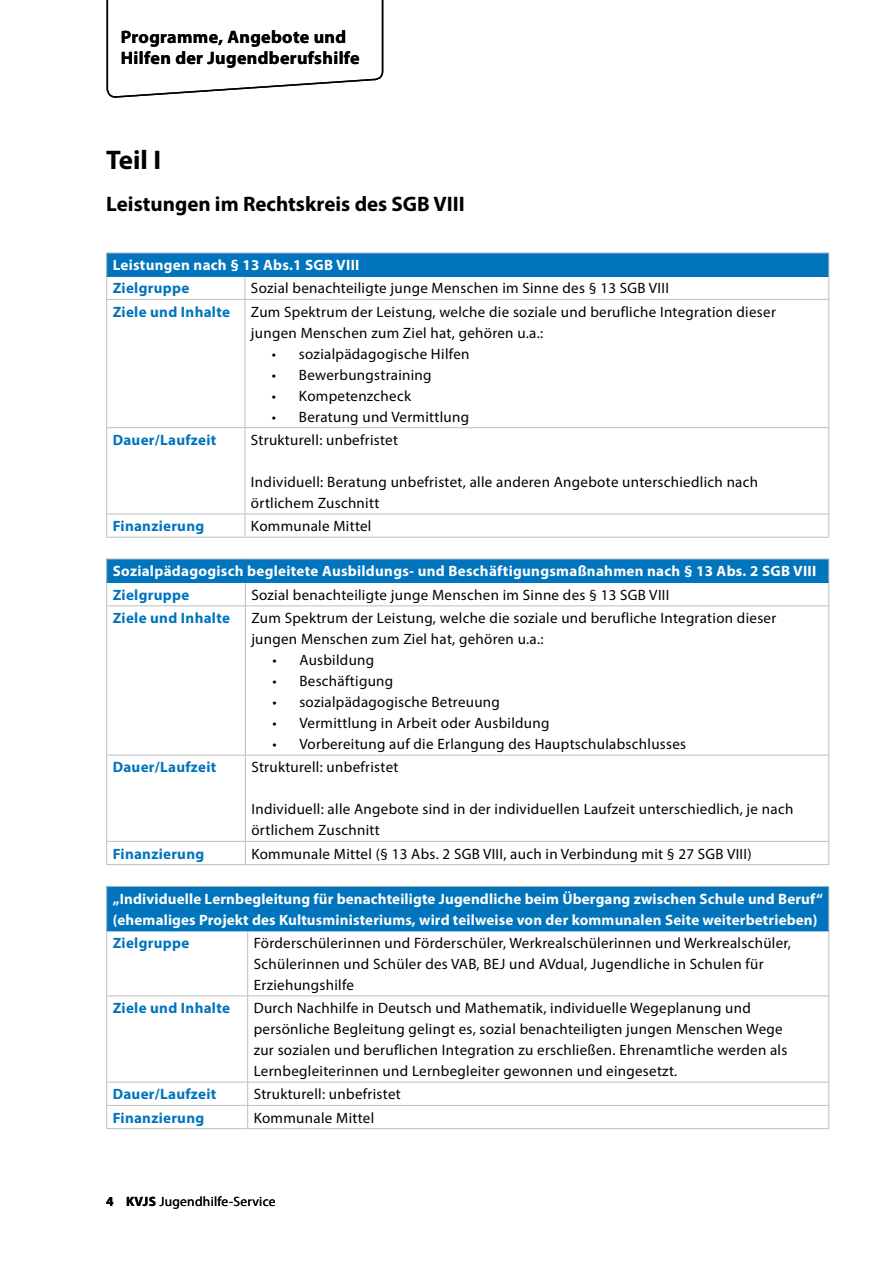
<style>
.page{position:relative;width:893px;height:1263px;background:#fff}
.page>*{position:absolute;margin:0;border:0;box-sizing:border-box;transform-origin:0 0}
.t1{font:700 27px "Myriad Pro";color:#000}
.H1_T{font:700 21px "Myriad Pro";color:#000}
.t2{font:700 18px/21px "Myriad Pro";letter-spacing:.02em;color:#000}
._5-Tabelle{font:15px/21px "Myriad Pro";letter-spacing:.02em;color:#000}
._5-Tabelle_Kopf{font:700 15px/21px "Myriad Pro";letter-spacing:.01em;color:#fff}
._5-Tabelle_eingerück{font:15px "Myriad Pro";letter-spacing:.02em;color:#000}
._5-Tabelle_Kopf_ws_b{font:700 15px "Myriad Pro";letter-spacing:.02em;color:#0074bc}
.t3{font:13.5px "Myriad Pro";letter-spacing:.02em;color:#000}
.s1{font-weight:700}
</style>
<div class="page">
<svg style="left:106px;top:0;width:278px;height:98px"></svg>
<div style="left:107px;top:253px;width:722px;height:23px;background:#0074bc"></div>
<hr style="left:245px;top:253px;width:584px;height:1px;background:#bfbfbf">
<svg style="left:828px;top:253px;width:1px;height:46px"></svg>
<hr style="left:245px;top:299px;width:584px;height:1px;background:#bfbfbf">
<hr style="left:828px;top:300px;width:1px;height:127px;background:#bfbfbf">
<hr style="left:245px;top:427px;width:584px;height:1px;background:#bfbfbf">
<hr style="left:828px;top:428px;width:1px;height:86px;background:#bfbfbf">
<hr style="left:245px;top:514px;width:584px;height:1px;background:#bfbfbf">
<svg style="left:106px;top:253px;width:140px;height:284px"></svg>
<svg style="left:828px;top:514px;width:1px;height:23px"></svg>
<hr style="left:106px;top:537px;width:139px;height:1px;background:#bfbfbf">
<hr style="left:245px;top:537px;width:584px;height:1px;background:#bfbfbf">
<hr style="left:107px;top:275px;width:138px;height:2px;background:#0074bc">
<hr style="left:245px;top:275px;width:583px;height:2px;background:#0074bc">
<div style="left:107px;top:559px;width:722px;height:23px;background:#0074bc"></div>
<hr style="left:106px;top:559px;width:139px;height:1px;background:#bfbfbf">
<hr style="left:245px;top:559px;width:584px;height:1px;background:#bfbfbf">
<svg style="left:106px;top:559px;width:1px;height:46px"></svg>
<svg style="left:245px;top:583px;width:1px;height:22px"></svg>
<svg style="left:828px;top:559px;width:1px;height:46px"></svg>
<hr style="left:106px;top:605px;width:139px;height:1px;background:#bfbfbf">
<hr style="left:106px;top:606px;width:1px;height:149px;background:#bfbfbf">
<hr style="left:245px;top:605px;width:584px;height:1px;background:#bfbfbf">
<hr style="left:245px;top:606px;width:1px;height:149px;background:#bfbfbf">
<hr style="left:828px;top:606px;width:1px;height:149px;background:#bfbfbf">
<hr style="left:106px;top:755px;width:139px;height:1px;background:#bfbfbf">
<hr style="left:106px;top:755px;width:1px;height:86px;background:#bfbfbf">
<hr style="left:245px;top:755px;width:584px;height:1px;background:#bfbfbf">
<hr style="left:245px;top:755px;width:1px;height:86px;background:#bfbfbf">
<hr style="left:828px;top:755px;width:1px;height:86px;background:#bfbfbf">
<hr style="left:106px;top:841px;width:139px;height:1px;background:#bfbfbf">
<svg style="left:106px;top:842px;width:1px;height:22px"></svg>
<hr style="left:245px;top:841px;width:584px;height:1px;background:#bfbfbf">
<svg style="left:245px;top:842px;width:1px;height:22px"></svg>
<svg style="left:828px;top:842px;width:1px;height:22px"></svg>
<hr style="left:106px;top:864px;width:139px;height:1px;background:#bfbfbf">
<hr style="left:245px;top:864px;width:584px;height:1px;background:#bfbfbf">
<hr style="left:107px;top:581px;width:138px;height:2px;background:#0074bc">
<hr style="left:245px;top:581px;width:583px;height:2px;background:#0074bc">
<div style="left:107px;top:886px;width:722px;height:45px;background:#0074bc"></div>
<hr style="left:106px;top:886px;width:142px;height:1px;background:#bfbfbf">
<hr style="left:106px;top:887px;width:1px;height:44px;background:#bfbfbf">
<hr style="left:248px;top:886px;width:581px;height:1px;background:#bfbfbf">
<hr style="left:828px;top:887px;width:1px;height:44px;background:#bfbfbf">
<hr style="left:106px;top:931px;width:1px;height:64px;background:#bfbfbf">
<hr style="left:247px;top:931px;width:1px;height:64px;background:#bfbfbf">
<hr style="left:828px;top:931px;width:1px;height:64px;background:#bfbfbf">
<hr style="left:106px;top:995px;width:142px;height:1px;background:#bfbfbf">
<hr style="left:106px;top:996px;width:1px;height:86px;background:#bfbfbf">
<hr style="left:248px;top:995px;width:581px;height:1px;background:#bfbfbf">
<hr style="left:247px;top:996px;width:1px;height:86px;background:#bfbfbf">
<hr style="left:828px;top:996px;width:1px;height:86px;background:#bfbfbf">
<hr style="left:106px;top:1082px;width:142px;height:1px;background:#bfbfbf">
<hr style="left:248px;top:1082px;width:581px;height:1px;background:#bfbfbf">
<hr style="left:106px;top:1105px;width:142px;height:1px;background:#bfbfbf">
<svg style="left:106px;top:1082px;width:1px;height:46px"></svg>
<hr style="left:248px;top:1105px;width:581px;height:1px;background:#bfbfbf">
<svg style="left:247px;top:1082px;width:1px;height:46px"></svg>
<svg style="left:828px;top:1082px;width:1px;height:46px"></svg>
<hr style="left:106px;top:1128px;width:142px;height:1px;background:#bfbfbf">
<hr style="left:248px;top:1128px;width:581px;height:1px;background:#bfbfbf">
<p class="t2" style="left:121px;top:25px;width:240px">Programme, Angebote und<br>Hilfen der Jugendberufshilfe</p>
<h1 class="t1" style="left:106px;top:142px;width:56px">Teil I</h1>
<p class="H1_T" style="left:106px;top:190px;width:360px">Leistungen im Rechtskreis des SGB VIII</p>
<p class="_5-Tabelle_Kopf" style="left:113px;top:254px;width:248px">Leistungen nach § 13 Abs.1 SGB VIII</p>
<p class="_5-Tabelle_Kopf_ws_b" style="left:113px;top:279px;width:78px">Zielgruppe</p>
<p class="_5-Tabelle" style="left:251px;top:278px;width:419px">Sozial benachteiligte junge Menschen im Sinne des § 13 SGB VIII</p>
<p class="_5-Tabelle_Kopf_ws_b" style="left:113px;top:302px;width:119px">Ziele und Inhalte</p>
<p class="_5-Tabelle" style="left:251px;top:301px;width:526px">Zum Spektrum der Leistung, welche die soziale und berufliche Integration dieser jungen Menschen zum Ziel hat, gehören u.a.:</p>
<p class="_5-Tabelle_eingerück" style="left:272px;top:344px;width:199px">• sozialpädagogische Hilfen</p>
<p class="_5-Tabelle_eingerück" style="left:272px;top:365px;width:161px">• Bewerbungstraining</p>
<p class="_5-Tabelle_eingerück" style="left:272px;top:386px;width:141px">• Kompetenzcheck</p>
<p class="_5-Tabelle_eingerück" style="left:272px;top:407px;width:199px">• Beratung und Vermittlung</p>
<p class="_5-Tabelle_Kopf_ws_b" style="left:113px;top:430px;width:105px">Dauer/Laufzeit</p>
<p class="_5-Tabelle" style="left:251px;top:429px;width:149px">Strukturell: unbefristet</p>
<p class="_5-Tabelle" style="left:251px;top:471px;width:509px">Individuell: Beratung unbefristet, alle anderen Angebote unterschiedlich nach örtlichem Zuschnitt</p>
<p class="_5-Tabelle_Kopf_ws_b" style="left:113px;top:516px;width:93px">Finanzierung</p>
<p class="_5-Tabelle" style="left:251px;top:515px;width:122px">Kommunale Mittel</p>
<p class="_5-Tabelle_Kopf" style="left:113px;top:560px;width:705px">Sozialpädagogisch begleitete Ausbildungs- und Beschäftigungsmaßnahmen nach § 13 Abs. 2 SGB VIII</p>
<p class="_5-Tabelle_Kopf_ws_b" style="left:113px;top:585px;width:78px">Zielgruppe</p>
<p class="_5-Tabelle" style="left:251px;top:584px;width:419px">Sozial benachteiligte junge Menschen im Sinne des § 13 SGB VIII</p>
<p class="_5-Tabelle_Kopf_ws_b" style="left:113px;top:608px;width:119px">Ziele und Inhalte</p>
<p class="_5-Tabelle" style="left:251px;top:607px;width:526px">Zum Spektrum der Leistung, welche die soziale und berufliche Integration dieser jungen Menschen zum Ziel hat, gehören u.a.:</p>
<p class="_5-Tabelle_eingerück" style="left:272px;top:651px;width:103px">• Ausbildung</p>
<p class="_5-Tabelle_eingerück" style="left:272px;top:672px;width:122px">• Beschäftigung</p>
<p class="_5-Tabelle_eingerück" style="left:272px;top:693px;width:229px">• sozialpädagogische Betreuung</p>
<p class="_5-Tabelle_eingerück" style="left:272px;top:714px;width:279px">• Vermittlung in Arbeit oder Ausbildung</p>
<p class="_5-Tabelle_eingerück" style="left:272px;top:735px;width:415px">• Vorbereitung auf die Erlangung des Hauptschulabschlusses</p>
<p class="_5-Tabelle_Kopf_ws_b" style="left:113px;top:757px;width:105px">Dauer/Laufzeit</p>
<p class="_5-Tabelle" style="left:251px;top:757px;width:149px">Strukturell: unbefristet</p>
<p class="_5-Tabelle" style="left:251px;top:799px;width:543px">Individuell: alle Angebote sind in der individuellen Laufzeit unterschiedlich, je nach örtlichem Zuschnitt</p>
<p class="_5-Tabelle_Kopf_ws_b" style="left:113px;top:844px;width:93px">Finanzierung</p>
<p class="_5-Tabelle" style="left:251px;top:843px;width:502px">Kommunale Mittel (§ 13 Abs. 2 SGB VIII, auch in Verbindung mit § 27 SGB VIII)</p>
<p class="_5-Tabelle_Kopf" style="left:113px;top:887px;width:712px">„Individuelle Lernbegleitung für benachteiligte Jugendliche beim Übergang zwischen Schule und Beruf“ (ehemaliges Projekt des Kultusministeriums, wird teilweise von der kommunalen Seite weiterbetrieben)</p>
<p class="_5-Tabelle_Kopf_ws_b" style="left:113px;top:933px;width:78px">Zielgruppe</p>
<p class="_5-Tabelle" style="left:254px;top:932px;width:539px">Förderschülerinnen und Förderschüler, Werkrealschülerinnen und Werkrealschüler,<br>Schülerinnen und Schüler des VAB, BEJ und AVdual, Jugendliche in Schulen für<br>Erziehungshilfe</p>
<p class="_5-Tabelle_Kopf_ws_b" style="left:113px;top:998px;width:119px">Ziele und Inhalte</p>
<p class="_5-Tabelle" style="left:254px;top:997px;width:535px">Durch Nachhilfe in Deutsch und Mathematik, individuelle Wegeplanung und persönliche Begleitung gelingt es, sozial benachteiligten jungen Menschen Wege zur sozialen und beruflichen Integration zu erschließen. Ehrenamtliche werden als Lernbegleiterinnen und Lernbegleiter gewonnen und eingesetzt.</p>
<p class="_5-Tabelle_Kopf_ws_b" style="left:113px;top:1084px;width:105px">Dauer/Laufzeit</p>
<p class="_5-Tabelle" style="left:254px;top:1084px;width:149px">Strukturell: unbefristet</p>
<p class="_5-Tabelle_Kopf_ws_b" style="left:113px;top:1108px;width:93px">Finanzierung</p>
<p class="_5-Tabelle" style="left:254px;top:1107px;width:122px">Kommunale Mittel</p>
<p class="t3" style="left:106px;top:1193px;width:171px"><span class="s1">4 KVJS</span> Jugendhilfe-Service</p>
</div>
